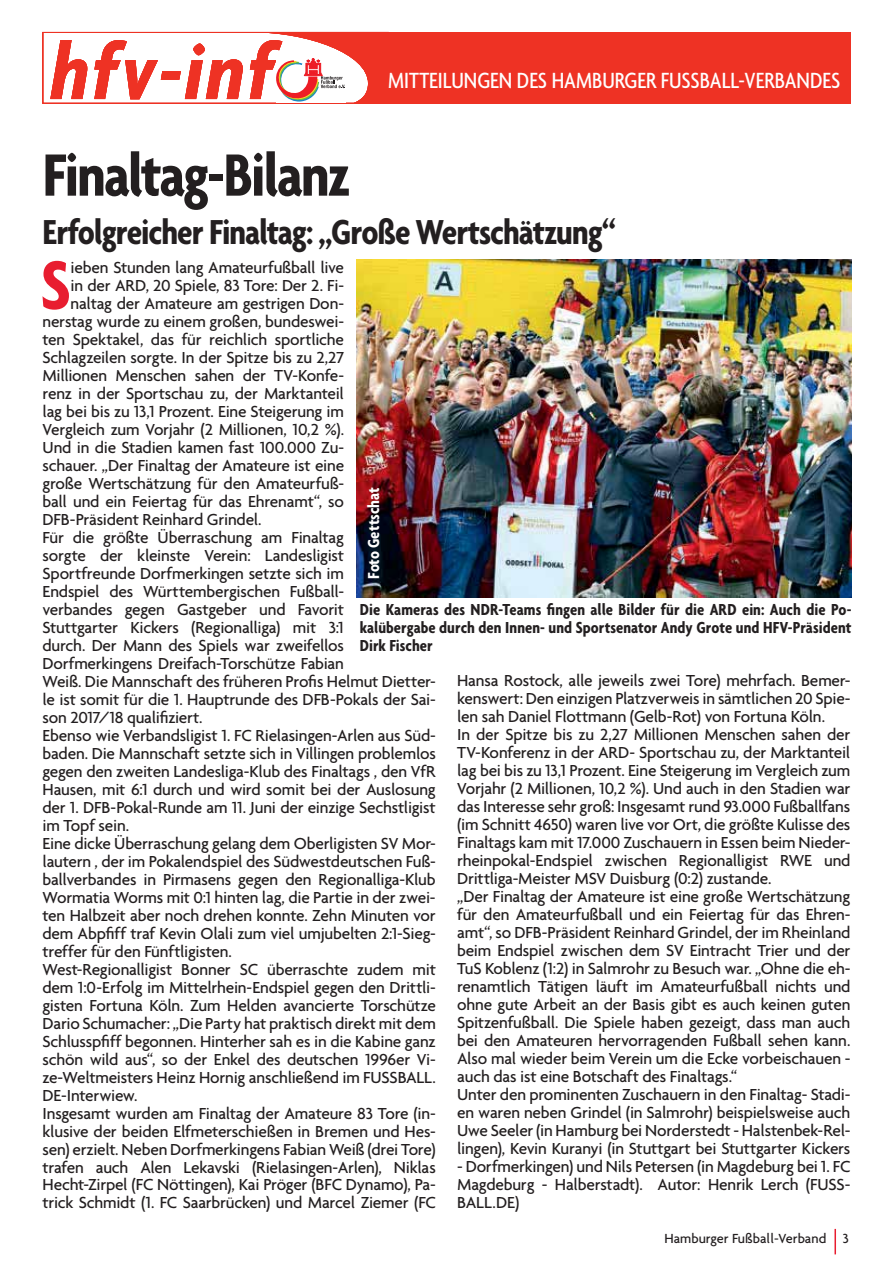
<style>
.page{position:relative;width:893px;height:1263px;background:#fff}
.page>*{position:absolute;margin:0;border:0;box-sizing:border-box;transform-origin:0 0}
.t1{font:italic 700 condensed 85.8px "Agenda";letter-spacing:.04em;color:#ee3224}
.t2{font:700 condensed 73.65px "Agenda";color:#e81d30}
.t3{font:700 condensed 64.5px "Agenda";letter-spacing:-.035em;color:#231f20}
.t4{font:700 condensed 37.5px "Agenda";letter-spacing:-.03em;color:#231f20}
.t5{font:500 condensed 23.85px "Agenda";color:#fff}
.t6{font:500 17.25px/18px "Agenda";letter-spacing:-.01em;color:#231f20}
.t7{font:700 condensed 17.25px/18px "Agenda";letter-spacing:.005em;color:#231f20;text-align:justify}
.t8{font:700 condensed 17.25px "Agenda";letter-spacing:-.005em;color:#fff}
.t9{font:500 14.25px "Agenda";color:#231f20}
</style>
<div class="page">
<hr style="left:834px;top:1229px;width:2px;height:25px;background:#e81d30">
<div style="left:43px;top:32px;width:346px;height:72px;border:1px solid #ee3224"></div>
<div style="left:388px;top:32px;width:462px;height:72px;background:#ee3224"></div>
<svg style="left:248px;top:32px;width:140px;height:72px"></svg>
<img style="left:357px;top:259px;width:494px;height:338px">
<h1 class="t1" style="left:51px;top:25px;width:224px">hfv-inf</h1>
<h3 class="t5" style="left:388px;top:72px;width:453px">MITTEILUNGEN DES HAMBURGER FUSSBALL-VERBANDES</h3>
<h3 class="t3" style="left:43px;top:156px;width:309px">Finaltag-Bilanz</h3>
<h3 class="t4" style="left:43px;top:221px;width:575px">Erfolgreicher Finaltag: „Große Wertschätzung“</h3>
<h2 class="t2" style="left:41px;top:264px;width:31px">S</h2>
<p class="t6" style="left:71px;top:259px;width:275px">ieben Stunden lang Amateurfußball live</p>
<p class="t6" style="left:71px;top:277px;width:275px">in der ARD, 20 Spiele, 83 Tore: Der 2. Fi-</p>
<p class="t6" style="left:71px;top:295px;width:275px">naltag der Amateure am gestrigen Don-</p>
<p class="t6" style="left:43px;top:313px;width:303px">nerstag wurde zu einem großen, bundeswei-</p>
<p class="t6" style="left:43px;top:331px;width:303px">ten Spektakel, das für reichlich sportliche</p>
<p class="t6" style="left:43px;top:349px;width:303px">Schlagzeilen sorgte. In der Spitze bis zu 2,27</p>
<p class="t6" style="left:43px;top:367px;width:303px">Millionen Menschen sahen der TV-Konfe-</p>
<p class="t6" style="left:43px;top:385px;width:303px">renz in der Sportschau zu, der Marktanteil</p>
<p class="t6" style="left:43px;top:403px;width:303px">lag bei bis zu 13,1 Prozent. Eine Steigerung im</p>
<p class="t6" style="left:43px;top:421px;width:303px">Vergleich zum Vorjahr (2 Millionen, 10,2 %).</p>
<p class="t6" style="left:43px;top:439px;width:303px">Und in die Stadien kamen fast 100.000 Zu-</p>
<p class="t6" style="left:43px;top:457px;width:303px">schauer. „Der Finaltag der Amateure ist eine</p>
<p class="t6" style="left:43px;top:475px;width:303px">große Wertschätzung für den Amateurfuß-</p>
<p class="t6" style="left:43px;top:493px;width:303px">ball und ein Feiertag für das Ehrenamt“, so</p>
<p class="t6" style="left:43px;top:511px;width:221px">DFB-Präsident Reinhard Grindel.</p>
<p class="t6" style="left:43px;top:529px;width:303px">Für die größte Überraschung am Finaltag</p>
<p class="t6" style="left:43px;top:547px;width:303px">sorgte der kleinste Verein: Landesligist</p>
<p class="t6" style="left:43px;top:565px;width:303px">Sportfreunde Dorfmerkingen setzte sich im</p>
<p class="t6" style="left:43px;top:583px;width:303px">Endspiel des Württembergischen Fußball-</p>
<p class="t6" style="left:43px;top:601px;width:303px">verbandes gegen Gastgeber und Favorit</p>
<p class="t6" style="left:43px;top:619px;width:303px">Stuttgarter Kickers (Regionalliga) mit 3:1</p>
<p class="t6" style="left:43px;top:637px;width:303px">durch. Der Mann des Spiels war zweifellos</p>
<p class="t6" style="left:43px;top:655px;width:303px">Dorfmerkingens Dreifach-Torschütze Fabian</p>
<p class="t6" style="left:43px;top:673px;width:395px">Weiß. Die Mannschaft des früheren Profis Helmut Dietter-</p>
<p class="t6" style="left:43px;top:691px;width:395px">le ist somit für die 1. Hauptrunde des DFB-Pokals der Sai-</p>
<p class="t6" style="left:43px;top:709px;width:162px">son 2017/18 qualifiziert.</p>
<p class="t6" style="left:43px;top:727px;width:395px">Ebenso wie Verbandsligist 1. FC Rielasingen-Arlen aus Süd-</p>
<p class="t6" style="left:43px;top:745px;width:395px">baden. Die Mannschaft setzte sich in Villingen problemlos</p>
<p class="t6" style="left:43px;top:763px;width:395px">gegen den zweiten Landesliga-Klub des Finaltags , den VfR</p>
<p class="t6" style="left:43px;top:781px;width:395px">Hausen, mit 6:1 durch und wird somit bei der Auslosung</p>
<p class="t6" style="left:43px;top:799px;width:395px">der 1. DFB-Pokal-Runde am 11. Juni der einzige Sechstligist</p>
<p class="t6" style="left:43px;top:817px;width:88px">im Topf sein.</p>
<p class="t6" style="left:43px;top:835px;width:395px">Eine dicke Überraschung gelang dem Oberligisten SV Mor-</p>
<p class="t6" style="left:43px;top:853px;width:395px">lautern , der im Pokalendspiel des Südwestdeutschen Fuß-</p>
<p class="t6" style="left:43px;top:871px;width:395px">ballverbandes in Pirmasens gegen den Regionalliga-Klub</p>
<p class="t6" style="left:43px;top:889px;width:395px">Wormatia Worms mit 0:1 hinten lag, die Partie in der zwei-</p>
<p class="t6" style="left:43px;top:907px;width:395px">ten Halbzeit aber noch drehen konnte. Zehn Minuten vor</p>
<p class="t6" style="left:43px;top:925px;width:395px">dem Abpfiff traf Kevin Olali zum viel umjubelten 2:1-Sieg-</p>
<p class="t6" style="left:43px;top:943px;width:191px">treffer für den Fünftligisten.</p>
<p class="t6" style="left:43px;top:961px;width:395px">West-Regionalligist Bonner SC überraschte zudem mit</p>
<p class="t6" style="left:43px;top:979px;width:395px">dem 1:0-Erfolg im Mittelrhein-Endspiel gegen den Drittli-</p>
<p class="t6" style="left:43px;top:997px;width:395px">gisten Fortuna Köln. Zum Helden avancierte Torschütze</p>
<p class="t6" style="left:43px;top:1015px;width:395px">Dario Schumacher: „Die Party hat praktisch direkt mit dem</p>
<p class="t6" style="left:43px;top:1033px;width:395px">Schlusspfiff begonnen. Hinterher sah es in die Kabine ganz</p>
<p class="t6" style="left:43px;top:1051px;width:395px">schön wild aus“, so der Enkel des deutschen 1996er Vi-</p>
<p class="t6" style="left:43px;top:1069px;width:395px">ze-Weltmeisters Heinz Hornig anschließend im FUSSBALL.</p>
<p class="t6" style="left:43px;top:1087px;width:97px">DE-Interwiew.</p>
<p class="t6" style="left:43px;top:1105px;width:395px">Insgesamt wurden am Finaltag der Amateure 83 Tore (in-</p>
<p class="t6" style="left:43px;top:1123px;width:395px">klusive der beiden Elfmeterschießen in Bremen und Hes-</p>
<p class="t6" style="left:43px;top:1141px;width:395px">sen) erzielt. Neben Dorfmerkingens Fabian Weiß (drei Tore)</p>
<p class="t6" style="left:43px;top:1159px;width:395px">trafen auch Alen Lekavski (Rielasingen-Arlen), Niklas</p>
<p class="t6" style="left:43px;top:1177px;width:395px">Hecht-Zirpel (FC Nöttingen), Kai Pröger (BFC Dynamo), Pa-</p>
<p class="t6" style="left:43px;top:1195px;width:395px">trick Schmidt (1. FC Saarbrücken) und Marcel Ziemer (FC</p>
<p class="t8" style="left:369px;top:579px;width:93px;rotate:-90deg">Foto Gettschat</p>
<p class="t7" style="left:360px;top:603px;width:493px">Die Kameras des NDR-Teams fingen alle Bilder für die ARD ein: Auch die Po&shy;kalübergabe durch den Innen- und Sportsenator Andy Grote und HFV-Präsident Dirk Fischer</p>
<p class="t6" style="left:457px;top:673px;width:395px">Hansa Rostock, alle jeweils zwei Tore) mehrfach. Bemer&shy;kenswert: Den einzigen Platzverweis in sämtlichen 20 Spie&shy;len sah Daniel Flottmann (Gelb-Rot) von Fortuna Köln.<br>In der Spitze bis zu 2,27 Millionen Menschen sahen der TV-Konferenz in der ARD- Sportschau zu, der Marktanteil lag bei bis zu 13,1 Prozent. Eine Steigerung im Vergleich zum Vorjahr (2 Millionen, 10,2 %). Und auch in den Stadien war das Interesse sehr groß: Insgesamt rund 93.000 Fußballfans (im Schnitt 4650) waren live vor Ort, die größte Kulisse des Finaltags kam mit 17.000 Zuschauern in Essen beim Nieder&shy;rheinpokal-Endspiel zwischen Regionalligist RWE und Drittliga-Meister MSV Duisburg (0:2) zustande.<br>„Der Finaltag der Amateure ist eine große Wertschätzung für den Amateurfußball und ein Feiertag für das Ehren&shy;amt“, so DFB-Präsident Reinhard Grindel, der im Rheinland beim Endspiel zwischen dem SV Eintracht Trier und der TuS Koblenz (1:2) in Salmrohr zu Besuch war. „Ohne die eh&shy;renamtlich Tätigen läuft im Amateurfußball nichts und ohne gute Arbeit an der Basis gibt es auch keinen guten Spitzenfußball. Die Spiele haben gezeigt, dass man auch bei den Amateuren hervorragenden Fußball sehen kann.<br>Also mal wieder beim Verein um die Ecke vorbeischauen - auch das ist eine Botschaft des Finaltags.“<br>Unter den prominenten Zuschauern in den Finaltag- Stadi&shy;en waren neben Grindel (in Salmrohr) beispielsweise auch Uwe Seeler (in Hamburg bei Norderstedt - Halstenbek-Rel&shy;lingen), Kevin Kuranyi (in Stuttgart bei Stuttgarter Kickers</p>
<p class="t6" style="left:457px;top:1159px;width:395px;text-align:justify">- Dorfmerkingen) und Nils Petersen (in Magdeburg bei 1. FC Magdeburg - Halberstadt). Autor: Henrik Lerch (FUSS-BALL.DE)</p>
<p class="t9" style="left:664px;top:1233px;width:186px">Hamburger Fußball-Verband 3</p>
</div>
